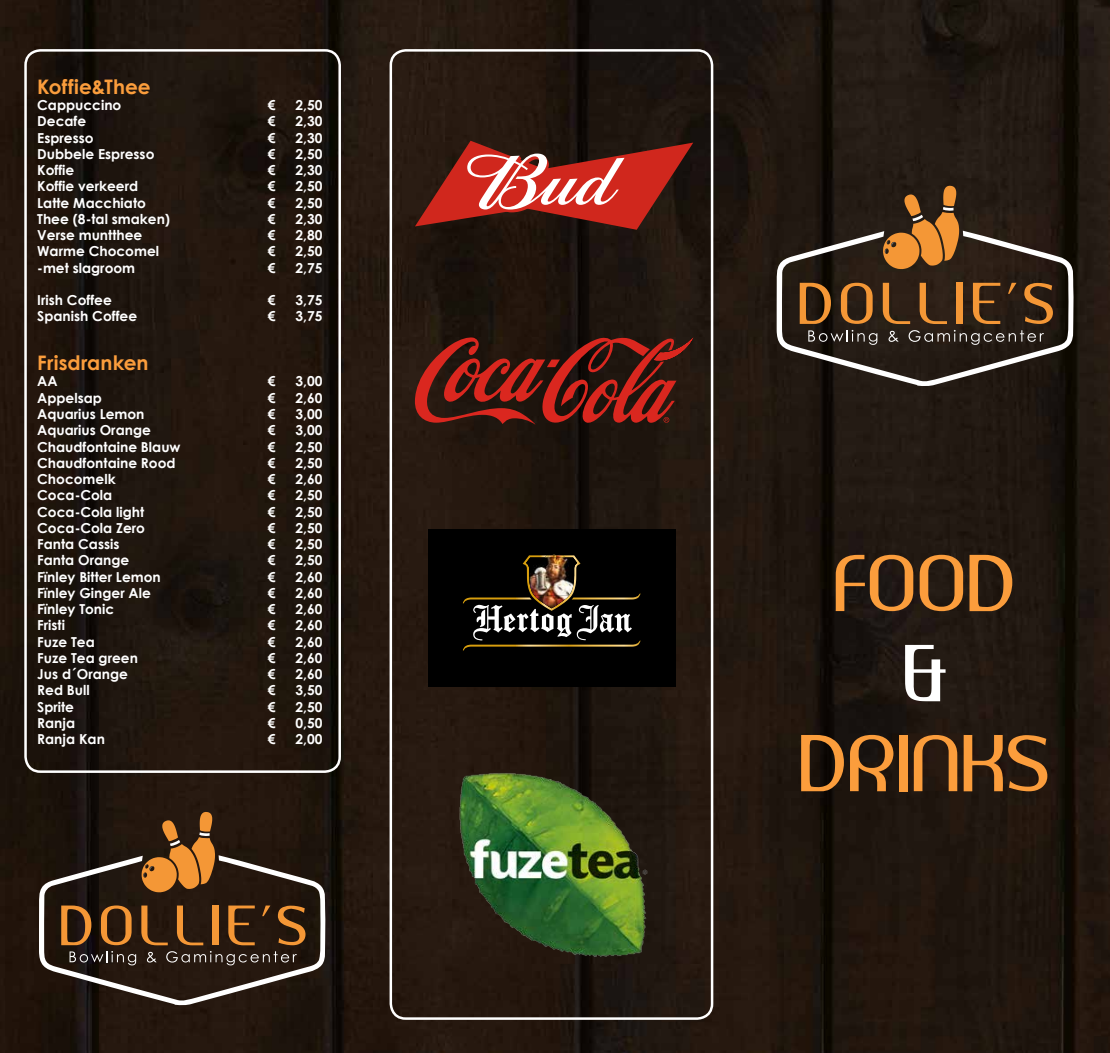
<style>
.page{position:relative;width:1110px;height:1053px;background:#fff}
.page>*{position:absolute;margin:0;border:0;box-sizing:border-box;transform-origin:0 0}
.t1{font:75px "Amerika Sans";color:#fb9d3c}
.t2{font:75px "Amerika Sans";color:#fff}
.t3{font:700 20px "Century Gothic";letter-spacing:.005em;color:#fb9d3c}
.t4{font:700 13.75px "Century Gothic";color:#fff}
</style>
<div class="page">
<img style="left:0;top:0;width:1109px;height:1052px">
<div style="left:24px;top:49px;width:317px;height:723px;border:2px solid #fff;border-radius:15px"></div>
<svg style="left:776px;top:186px;width:298px;height:200px;background:#473626"></svg>
<div style="left:389px;top:49px;width:324px;height:970px;border:2px solid #fff;border-radius:15px"></div>
<svg style="left:39px;top:811px;width:287px;height:194px;background:#453221"></svg>
<svg style="left:415px;top:337px;width:278px;height:88px;background:#601b13"></svg>
<svg style="left:415px;top:141px;width:278px;height:89px;background:#8b362e"></svg>
<div style="left:427px;top:529px;width:248px;height:158px;background:#000"></div>
<svg style="left:463px;top:554px;width:177px;height:97px"></svg>
<img style="left:544px;top:555px;width:21px;height:2px">
<img style="left:526px;top:557px;width:51px;height:38px">
<img style="left:534px;top:595px;width:34px;height:13px">
<div style="left:1038px;top:34px;width:12px;height:13px;background:#1a130e;border-radius:50%"></div>
<div style="left:1035px;top:32px;width:17px;height:17px;border:5px solid #fff;border-radius:50%"></div>
<img style="left:411px;top:725px;width:280px;height:269px">
<h2 class="t3" style="left:37px;top:71px;width:115px">Koffie&amp;Thee</h2>
<p class="t4" style="left:37px;top:95px;width:86px">Cappuccino</p>
<p class="t4" style="left:268px;top:95px;width:9px">€</p>
<p class="t4" style="left:295px;top:95px;width:28px">2,50</p>
<p class="t4" style="left:37px;top:111px;width:50px">Decafe</p>
<p class="t4" style="left:268px;top:111px;width:9px">€</p>
<p class="t4" style="left:295px;top:111px;width:28px">2,30</p>
<p class="t4" style="left:37px;top:127px;width:58px">Espresso</p>
<p class="t4" style="left:268px;top:127px;width:9px">€</p>
<p class="t4" style="left:295px;top:127px;width:28px">2,30</p>
<p class="t4" style="left:37px;top:143px;width:119px">Dubbele Espresso</p>
<p class="t4" style="left:268px;top:143px;width:9px">€</p>
<p class="t4" style="left:295px;top:143px;width:28px">2,50</p>
<p class="t4" style="left:37px;top:160px;width:39px">Koffie</p>
<p class="t4" style="left:268px;top:160px;width:9px">€</p>
<p class="t4" style="left:295px;top:160px;width:28px">2,30</p>
<p class="t4" style="left:37px;top:176px;width:102px">Koffie verkeerd</p>
<p class="t4" style="left:268px;top:176px;width:9px">€</p>
<p class="t4" style="left:295px;top:176px;width:28px">2,50</p>
<p class="t4" style="left:37px;top:192px;width:110px">Latte Macchiato</p>
<p class="t4" style="left:268px;top:192px;width:9px">€</p>
<p class="t4" style="left:295px;top:192px;width:28px">2,50</p>
<p class="t4" style="left:37px;top:208px;width:134px">Thee (8-tal smaken)</p>
<p class="t4" style="left:268px;top:208px;width:9px">€</p>
<p class="t4" style="left:295px;top:208px;width:28px">2,30</p>
<p class="t4" style="left:37px;top:225px;width:107px">Verse muntthee</p>
<p class="t4" style="left:268px;top:225px;width:9px">€</p>
<p class="t4" style="left:295px;top:225px;width:28px">2,80</p>
<p class="t4" style="left:37px;top:241px;width:123px">Warme Chocomel</p>
<p class="t4" style="left:268px;top:241px;width:9px">€</p>
<p class="t4" style="left:295px;top:241px;width:28px">2,50</p>
<p class="t4" style="left:37px;top:257px;width:99px">-met slagroom</p>
<p class="t4" style="left:268px;top:257px;width:9px">€</p>
<p class="t4" style="left:295px;top:257px;width:28px">2,75</p>
<p class="t4" style="left:37px;top:290px;width:76px">Irish Coffee</p>
<p class="t4" style="left:268px;top:290px;width:9px">€</p>
<p class="t4" style="left:295px;top:290px;width:28px">3,75</p>
<p class="t4" style="left:37px;top:306px;width:101px">Spanish Coffee</p>
<p class="t4" style="left:268px;top:306px;width:9px">€</p>
<p class="t4" style="left:295px;top:306px;width:28px">3,75</p>
<h2 class="t3" style="left:37px;top:348px;width:113px">Frisdranken</h2>
<p class="t4" style="left:37px;top:371px;width:22px">AA</p>
<p class="t4" style="left:268px;top:371px;width:9px">€</p>
<p class="t4" style="left:295px;top:371px;width:28px">3,00</p>
<p class="t4" style="left:37px;top:387px;width:66px">Appelsap</p>
<p class="t4" style="left:268px;top:387px;width:9px">€</p>
<p class="t4" style="left:295px;top:387px;width:28px">2,60</p>
<p class="t4" style="left:37px;top:403px;width:109px">Aquarius Lemon</p>
<p class="t4" style="left:268px;top:403px;width:9px">€</p>
<p class="t4" style="left:295px;top:403px;width:28px">3,00</p>
<p class="t4" style="left:37px;top:420px;width:115px">Aquarius Orange</p>
<p class="t4" style="left:268px;top:420px;width:9px">€</p>
<p class="t4" style="left:295px;top:420px;width:28px">3,00</p>
<p class="t4" style="left:37px;top:436px;width:145px">Chaudfontaine Blauw</p>
<p class="t4" style="left:268px;top:436px;width:9px">€</p>
<p class="t4" style="left:295px;top:436px;width:28px">2,50</p>
<p class="t4" style="left:37px;top:452px;width:140px">Chaudfontaine Rood</p>
<p class="t4" style="left:268px;top:452px;width:9px">€</p>
<p class="t4" style="left:295px;top:452px;width:28px">2,50</p>
<p class="t4" style="left:37px;top:468px;width:80px">Chocomelk</p>
<p class="t4" style="left:268px;top:468px;width:9px">€</p>
<p class="t4" style="left:295px;top:468px;width:28px">2,60</p>
<p class="t4" style="left:37px;top:485px;width:77px">Coca-Cola</p>
<p class="t4" style="left:268px;top:485px;width:9px">€</p>
<p class="t4" style="left:295px;top:485px;width:28px">2,50</p>
<p class="t4" style="left:37px;top:501px;width:108px">Coca-Cola light</p>
<p class="t4" style="left:268px;top:501px;width:9px">€</p>
<p class="t4" style="left:295px;top:501px;width:28px">2,50</p>
<p class="t4" style="left:37px;top:517px;width:109px">Coca-Cola Zero</p>
<p class="t4" style="left:268px;top:517px;width:9px">€</p>
<p class="t4" style="left:295px;top:517px;width:28px">2,50</p>
<p class="t4" style="left:37px;top:533px;width:84px">Fanta Cassis</p>
<p class="t4" style="left:268px;top:533px;width:9px">€</p>
<p class="t4" style="left:295px;top:533px;width:28px">2,50</p>
<p class="t4" style="left:37px;top:550px;width:94px">Fanta Orange</p>
<p class="t4" style="left:268px;top:550px;width:9px">€</p>
<p class="t4" style="left:295px;top:550px;width:28px">2,50</p>
<p class="t4" style="left:37px;top:566px;width:125px">Fïnley Bitter Lemon</p>
<p class="t4" style="left:268px;top:566px;width:9px">€</p>
<p class="t4" style="left:295px;top:566px;width:28px">2,60</p>
<p class="t4" style="left:37px;top:582px;width:115px">Fïnley Ginger Ale</p>
<p class="t4" style="left:268px;top:582px;width:9px">€</p>
<p class="t4" style="left:295px;top:582px;width:28px">2,60</p>
<p class="t4" style="left:37px;top:598px;width:78px">Fïnley Tonic</p>
<p class="t4" style="left:268px;top:598px;width:9px">€</p>
<p class="t4" style="left:295px;top:598px;width:28px">2,60</p>
<p class="t4" style="left:37px;top:615px;width:29px">Fristi</p>
<p class="t4" style="left:268px;top:615px;width:9px">€</p>
<p class="t4" style="left:295px;top:615px;width:28px">2,60</p>
<p class="t4" style="left:37px;top:631px;width:59px">Fuze Tea</p>
<p class="t4" style="left:268px;top:631px;width:9px">€</p>
<p class="t4" style="left:295px;top:631px;width:28px">2,60</p>
<p class="t4" style="left:37px;top:647px;width:102px">Fuze Tea green</p>
<p class="t4" style="left:268px;top:647px;width:9px">€</p>
<p class="t4" style="left:295px;top:647px;width:28px">2,60</p>
<p class="t4" style="left:37px;top:663px;width:92px">Jus d´Orange</p>
<p class="t4" style="left:268px;top:663px;width:9px">€</p>
<p class="t4" style="left:295px;top:663px;width:28px">2,60</p>
<p class="t4" style="left:37px;top:680px;width:54px">Red Bull</p>
<p class="t4" style="left:268px;top:680px;width:9px">€</p>
<p class="t4" style="left:295px;top:680px;width:28px">3,50</p>
<p class="t4" style="left:37px;top:696px;width:38px">Sprite</p>
<p class="t4" style="left:268px;top:696px;width:9px">€</p>
<p class="t4" style="left:295px;top:696px;width:28px">2,50</p>
<p class="t4" style="left:37px;top:712px;width:39px">Ranja</p>
<p class="t4" style="left:268px;top:712px;width:9px">€</p>
<p class="t4" style="left:295px;top:712px;width:28px">0,50</p>
<p class="t4" style="left:37px;top:728px;width:69px">Ranja Kan</p>
<p class="t4" style="left:268px;top:728px;width:9px">€</p>
<p class="t4" style="left:295px;top:728px;width:28px">2,00</p>
<h1 class="t1" style="left:831px;top:536px;width:184px">FOOD</h1>
<h1 class="t2" style="left:899px;top:626px;width:47px">&amp;</h1>
<h1 class="t1" style="left:796px;top:716px;width:253px">DRINKS</h1>
</div>
